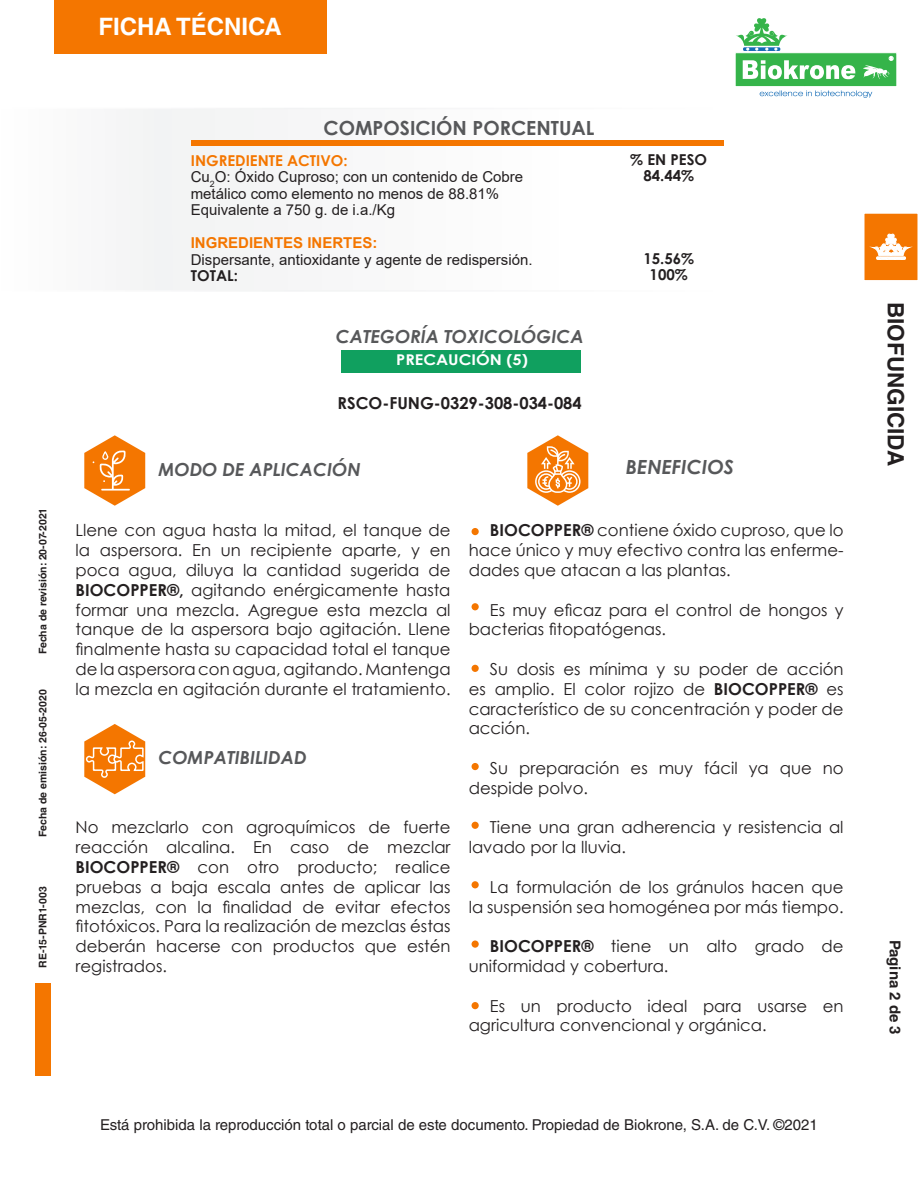
<style>
.page{position:relative;width:918px;height:1188px;background:#fff}
.page>*{position:absolute;margin:0;border:0;box-sizing:border-box;transform-origin:0 0}
.t1{font:700 24px "Helvetica LT Std";color:#fff}
.t2{font:700 22.5px "Helvetica LT Std";color:#231f20}
.t3{font:700 19.5px "Century Gothic";color:#57585a}
.t4{font:italic 700 19.5px "Century Gothic";color:#57585a}
.t5{font:italic 700 18px "Century Gothic";color:#57585a}
.t6{font:16.5px/19.8px "Century Gothic";color:#231f20}
.t7{font:700 16.5px "Century Gothic";color:#231f20}
.t8{font:15px "Arial";color:#231f20}
.t9{font:15px "Helvetica LT Std";color:#231f20}
.t10{font:700 15px "Century Gothic";color:#231f20}
.t11{font:700 15px "Arial";color:#f47600}
.t12{font:700 15px "Century Gothic";color:#f47600}
.t13{font:700 15px "Helvetica LT Std";color:#231f20}
.t14{font:700 14.85px "Century Gothic";color:#fff;scale:1.1 1}
.t15{font:700 10.5px "Helvetica LT Std";color:#231f20}
.s1{font-weight:700}
</style>
<div class="page">
<div style="left:864px;top:213px;width:54px;height:68px;background:#f47600"></div>
<div style="left:876px;top:257px;width:30px;height:3px;border:1px solid #fff"></div>
<svg style="left:869px;top:234px;width:44px;height:25px"></svg>
<div style="left:35px;top:983px;width:16px;height:93px;background:#f47600"></div>
<div style="left:54px;top:0;width:272px;height:54px;background:#f47600"></div>
<svg style="left:760px;top:90px;width:112px;height:8px"></svg>
<div style="left:735px;top:53px;width:162px;height:34px;background:#35b44a;border:1px solid #fff"></div>
<svg style="left:743px;top:60px;width:112px;height:19px"></svg>
<svg style="left:863px;top:56px;width:30px;height:23px"></svg>
<svg style="left:743px;top:47px;width:37px;height:4px"></svg>
<svg style="left:736px;top:18px;width:51px;height:32px"></svg>
<div style="left:341px;top:350px;width:240px;height:22px;background:#10a05f"></div>
<div style="left:0;top:108px;width:724px;height:183px;background:#fafafa"></div>
<div style="left:192px;top:141px;width:532px;height:5px;background:#f47600"></div>
<svg style="left:84px;top:435px;width:61px;height:71px"></svg>
<svg style="left:84px;top:724px;width:61px;height:70px"></svg>
<div style="left:472px;top:528px;width:7px;height:7px;background:#f47600;border-radius:50%"></div>
<div style="left:472px;top:603px;width:7px;height:7px;background:#f47600;border-radius:50%"></div>
<div style="left:472px;top:665px;width:7px;height:7px;background:#f47600;border-radius:50%"></div>
<div style="left:472px;top:763px;width:7px;height:7px;background:#f47600;border-radius:50%"></div>
<div style="left:472px;top:822px;width:7px;height:7px;background:#f47600;border-radius:50%"></div>
<svg style="left:527px;top:435px;width:61px;height:71px"></svg>
<div style="left:472px;top:881px;width:7px;height:7px;background:#f47600;border-radius:50%"></div>
<div style="left:472px;top:941px;width:7px;height:7px;background:#f47600;border-radius:50%"></div>
<div style="left:472px;top:1002px;width:7px;height:7px;background:#f47600;border-radius:50%"></div>
<h1 class="t1" style="left:98px;top:12px;width:185px">FICHA TÉCNICA</h1>
<p class="t15" style="left:37px;top:654px;width:148px;rotate:-90deg">Fecha de revisión: 20-07-2021</p>
<p class="t15" style="left:37px;top:837px;width:149px;rotate:-90deg">Fecha de emisión: 26-05-2020</p>
<p class="t15" style="left:37px;top:968px;width:83px;rotate:-90deg">RE-15-PNR1-003</p>
<p class="t3" style="left:323px;top:113px;width:273px">COMPOSICIÓN PORCENTUAL</p>
<p class="t12" style="left:191px;top:149px;width:158px">INGREDIENTE ACTIVO:</p>
<p class="t8" style="left:191px;top:167px;width:334px">Cu<sub>2</sub>O: Óxido Cuproso; con un contenido de Cobre</p>
<p class="t8" style="left:191px;top:183px;width:310px">metálico como elemento no menos de 88.81%</p>
<p class="t8" style="left:191px;top:200px;width:206px">Equivalente a 750 g. de i.a./Kg</p>
<p class="t11" style="left:191px;top:233px;width:188px">INGREDIENTES INERTES:</p>
<p class="t8" style="left:191px;top:249px;width:343px">Dispersante, antioxidante y agente de redispersión.</p>
<p class="t10" style="left:191px;top:265px;width:49px">TOTAL:</p>
<p class="t5" style="left:336px;top:323px;width:250px">CATEGORÍA TOXICOLÓGICA</p>
<p class="t14" style="left:396px;top:349px;width:121px">PRECAUCIÓN (5)</p>
<p class="t7" style="left:338px;top:390px;width:246px">RSCO-FUNG-0329-308-034-084</p>
<p class="t10" style="left:630px;top:148px;width:78px">% EN PESO</p>
<p class="t10" style="left:643px;top:165px;width:52px">84.44%</p>
<p class="t10" style="left:643px;top:247px;width:52px">15.56%</p>
<p class="t10" style="left:650px;top:264px;width:40px">100%</p>
<p class="t5" style="left:158px;top:456px;width:204px">MODO DE APLICACIÓN</p>
<p class="t4" style="left:626px;top:452px;width:110px">BENEFICIOS</p>
<p class="t6" style="left:76px;top:520px;width:377px;text-align:justify">Llene con agua hasta la mitad, el tanque de la aspersora. En un recipiente aparte, y en poca agua, diluya la cantidad sugerida de <span class="s1">BIOCOPPER®,</span> agitando enérgicamente hasta formar una mezcla. Agregue esta mezcla al tanque de la aspersora bajo agitación. Llene finalmente hasta su capacidad total el tanque de la aspersora con agua, agitando. Mantenga la mezcla en agitación durante el tratamiento.</p>
<p class="t5" style="left:158px;top:744px;width:150px">COMPATIBILIDAD</p>
<p class="t6" style="left:76px;top:817px;width:377px;text-align:justify">No mezclarlo con agroquímicos de fuerte reacción alcalina. En caso de mezclar <span class="s1">BIOCOPPER®</span> con otro producto; realice pruebas a baja escala antes de aplicar las mezclas, con la finalidad de evitar efectos fitotóxicos. Para la realización de mezclas éstas deberán hacerse con productos que estén registrados.</p>
<p class="t6" style="left:469px;top:520px;width:376px;text-align:justify;text-indent:21px"><span class="s1">BIOCOPPER®</span> contiene óxido cuproso, que lo hace único y muy efectivo contra las enferme&shy;dades que atacan a las plantas.</p>
<p class="t6" style="left:469px;top:600px;width:376px;text-indent:21px">Es muy eficaz para el control de hongos y bacterias fitopatógenas.</p>
<p class="t6" style="left:469px;top:659px;width:376px;text-align:justify;text-indent:21px">Su dosis es mínima y su poder de acción es amplio. El color rojizo de <span class="s1">BIOCOPPER®</span> es característico de su concentración y poder de acción.</p>
<p class="t6" style="left:469px;top:758px;width:376px;text-indent:21px">Su preparación es muy fácil ya que no despide polvo.</p>
<p class="t6" style="left:469px;top:817px;width:376px;text-indent:21px">Tiene una gran adherencia y resistencia al lavado por la lluvia.</p>
<p class="t6" style="left:469px;top:877px;width:376px;text-align:right">La formulación de los gránulos hacen que<br>la suspensión sea homogénea por más tiempo.</p>
<p class="t6" style="left:469px;top:936px;width:376px;text-indent:21px"><span class="s1">BIOCOPPER®</span> tiene un alto grado de uniformidad y cobertura.</p>
<p class="t6" style="left:469px;top:996px;width:376px;text-indent:21px">Es un producto ideal para usarse en agricultura convencional y orgánica.</p>
<p class="t9" style="left:100px;top:1116px;width:719px">Está prohibida la reproducción total o parcial de este documento. Propiedad de Biokrone, S.A. de C.V. ©2021</p>
<h2 class="t2" style="left:909px;top:302px;width:166px;rotate:90deg">BIOFUNGICIDA</h2>
<p class="t13" style="left:904px;top:940px;width:97px;rotate:90deg">Pagina 2 de 3</p>
</div>
